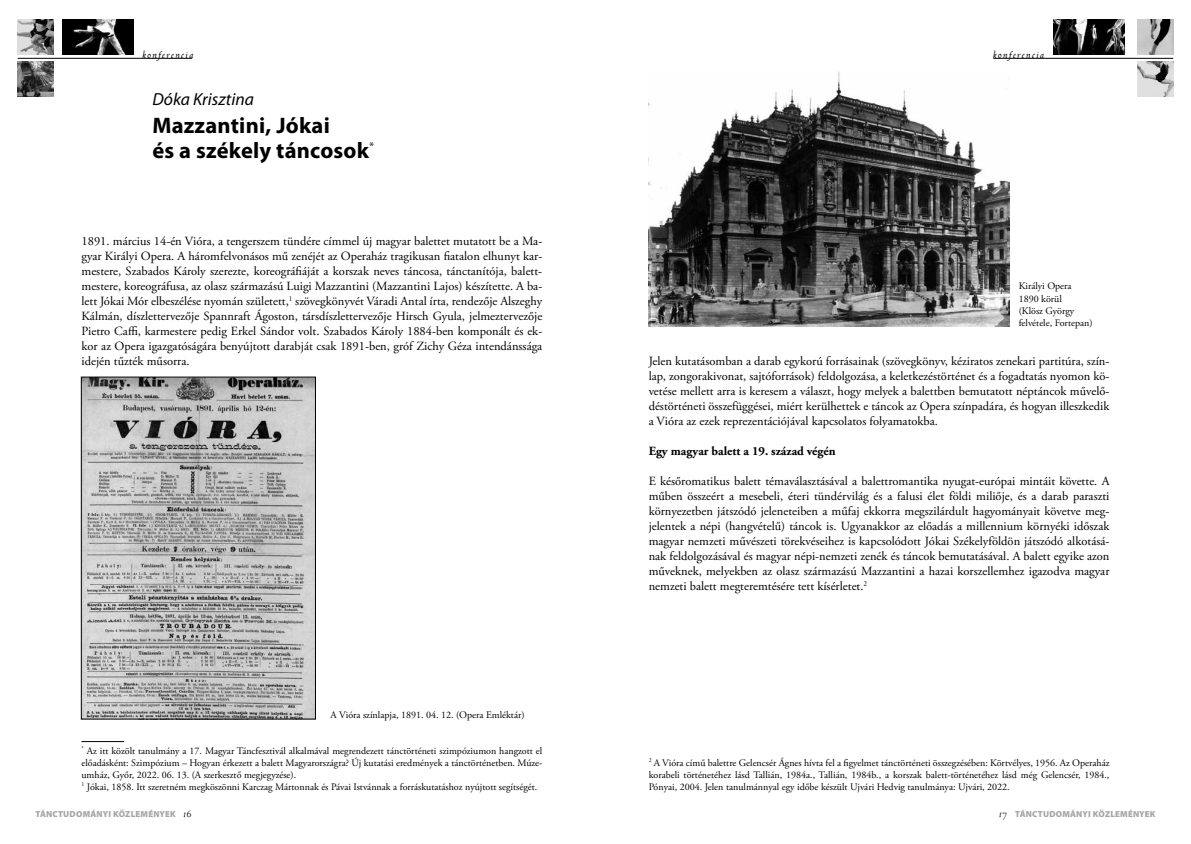
<style>
.page{position:relative;width:1191px;height:844px;background:#fff}
.page>*{position:absolute;margin:0;border:0;box-sizing:border-box;transform-origin:0 0}
.t1{font:700 22.5px/25px "Myriad Pro";letter-spacing:.01em;color:#000}
.t2{font:italic 17.5px "Myriad Pro";color:#000}
.t3{font:12.5px/15px "Adobe Garamond Pro";color:#000;text-align:justify}
.t4{font:700 12.5px "Adobe Garamond Pro";color:#000}
.t5{font:italic 11.25px "Venetian 301 Dm PFL";letter-spacing:.1em;color:#000}
.t6{font:10px/12px "Adobe Garamond Pro";color:#000}
.t7{font:900 8.75px "Myriad Pro";letter-spacing:.025em;color:#a6a6a6}
.s1{font-family:"Venetian 301 Dm PFL";font-weight:400;font-style:italic;font-size:11.25px;color:#000}
</style>
<div class="page">
<hr style="left:81px;top:741px;width:43px;height:1px;background:#000">
<img style="left:83px;top:378px;width:231px;height:339px">
<div style="left:81px;top:376px;width:235px;height:343px;border:1px solid #000"></div>
<img style="left:648px;top:71px;width:361px;height:255px">
<hr style="left:993px;top:58px;width:180px;height:1px;background:#000">
<img style="left:1053px;top:19px;width:71px;height:36px">
<img style="left:1137px;top:19px;width:36px;height:36px">
<img style="left:1137px;top:61px;width:36px;height:36px">
<hr style="left:18px;top:58px;width:174px;height:1px;background:#000">
<img style="left:18px;top:19px;width:35px;height:36px">
<img style="left:63px;top:19px;width:70px;height:36px">
<img style="left:18px;top:61px;width:35px;height:36px">
<p class="t5" style="left:142px;top:48px;width:53px">konferencia</p>
<p class="t5" style="left:993px;top:48px;width:53px">konferencia</p>
<h2 class="t2" style="left:152px;top:89px;width:103px">Dóka Krisztina</h2>
<h1 class="t1" style="left:152px;top:112px;width:223px">Mazzantini, Jókai<br>és a székely táncosok<sup>*</sup></h1>
<p class="t3" style="left:81px;top:234px;width:462px">1891. március 14-én Vióra, a tengerszem tündére címmel új magyar balettet mutatott be a Ma&shy;gyar Királyi Opera. A háromfelvonásos mű zenéjét az Operaház tragikusan fiatalon elhunyt kar&shy;mestere, Szabados Károly szerezte, koreográfiáját a korszak neves táncosa, tánctanítója, balett&shy;mestere, koreográfusa, az olasz származású Luigi Mazzantini (Mazzantini Lajos) készítette. A ba&shy;lett Jókai Mór elbeszélése nyomán született,<sup>1</sup> szövegkönyvét Váradi Antal írta, rendezője Alszeghy Kálmán, díszlettervezője Spannraft Ágoston, társdíszlettervezője Hirsch Gyula, jelmeztervezője Pietro Caffi, karmestere pedig Erkel Sándor volt. Szabados Károly 1884-ben komponált és ek&shy;kor az Opera igazgatóságára benyújtott darabját csak 1891-ben, gróf Zichy Géza intendánssága idején tűzték műsorra.</p>
<p class="t6" style="left:330px;top:708px;width:196px">A Vióra színlapja, 1891. 04. 12. (Opera Emléktár)</p>
<p class="t6" style="left:81px;top:744px;width:462px"><sup>*</sup> Az itt közölt tanulmány a 17. Magyar Táncfesztivál alkalmával megrendezett tánctörténeti szimpóziumon hangzott el előadásként: Szimpózium – Hogyan érkezett a balett Magyarországra? Új kutatási eredmények a tánctörténetben. Múze&shy;umház, Győr, 2022. 06. 13. (A szerkesztő megjegyzése).<br><sup>1</sup> Jókai, 1858. Itt szeretném megköszönni Karczag Mártonnak és Pávai Istvánnak a forráskutatáshoz nyújtott segítségét.</p>
<p class="t6" style="left:1018px;top:280px;width:75px">Királyi Opera<br>1890 körül<br>(Klösz György felvétele, Fortepan)</p>
<p class="t3" style="left:648px;top:354px;width:462px">Jelen kutatásomban a darab egykorú forrásainak (szövegkönyv, kéziratos zenekari partitúra, szín&shy;lap, zongorakivonat, sajtóforrások) feldolgozása, a keletkezéstörténet és a fogadtatás nyomon kö&shy;vetése mellett arra is keresem a választ, hogy melyek a balettben bemutatott néptáncok művelő&shy;déstörténeti összefüggései, miért kerülhettek e táncok az Opera színpadára, és hogyan illeszkedik a Vióra az ezek reprezentációjával kapcsolatos folyamatokba.</p>
<p class="t4" style="left:648px;top:444px;width:188px">Egy magyar balett a 19. század végén</p>
<p class="t3" style="left:648px;top:474px;width:462px">E későromatikus balett témaválasztásával a balettromantika nyugat-európai mintáit követte. A műben összeért a mesebeli, éteri tündérvilág és a falusi élet földi miliője, és a darab paraszti környezetben játszódó jeleneteiben a műfaj ekkorra megszilárdult hagyományait követve meg&shy;jelentek a népi (hangvételű) táncok is. Ugyanakkor az előadás a millennium környéki időszak magyar nemzeti művészeti törekvéseihez is kapcsolódott Jókai Székelyföldön játszódó alkotásá&shy;nak feldolgozásával és magyar népi-nemzeti zenék és táncok bemutatásával. A balett egyike azon műveknek, melyekben az olasz származású Mazzantini a hazai korszellemhez igazodva magyar nemzeti balett megteremtésére tett kísérletet.<sup>2</sup></p>
<p class="t6" style="left:648px;top:756px;width:462px;text-align:justify"><sup>2</sup> A Vióra című balettre Gelencsér Ágnes hívta fel a figyelmet tánctörténeti összegzésében: Körtvélyes, 1956. Az Operaház korabeli történetéhez lásd Tallián, 1984a., Tallián, 1984b., a korszak balett-történetéhez lásd még Gelencsér, 1984., Pónyai, 2004. Jelen tanulmánnyal egy időbe készült Ujvári Hedvig tanulmánya: Ujvári, 2022.</p>
<p class="t7" style="left:35px;top:808px;width:158px">TÁNCTUDOMÁNYI KÖZLEMÉNYEK <span class="s1">16</span></p>
<p class="t7" style="left:998px;top:808px;width:158px"><span class="s1">17</span> TÁNCTUDOMÁNYI KÖZLEMÉNYEK</p>
</div>
